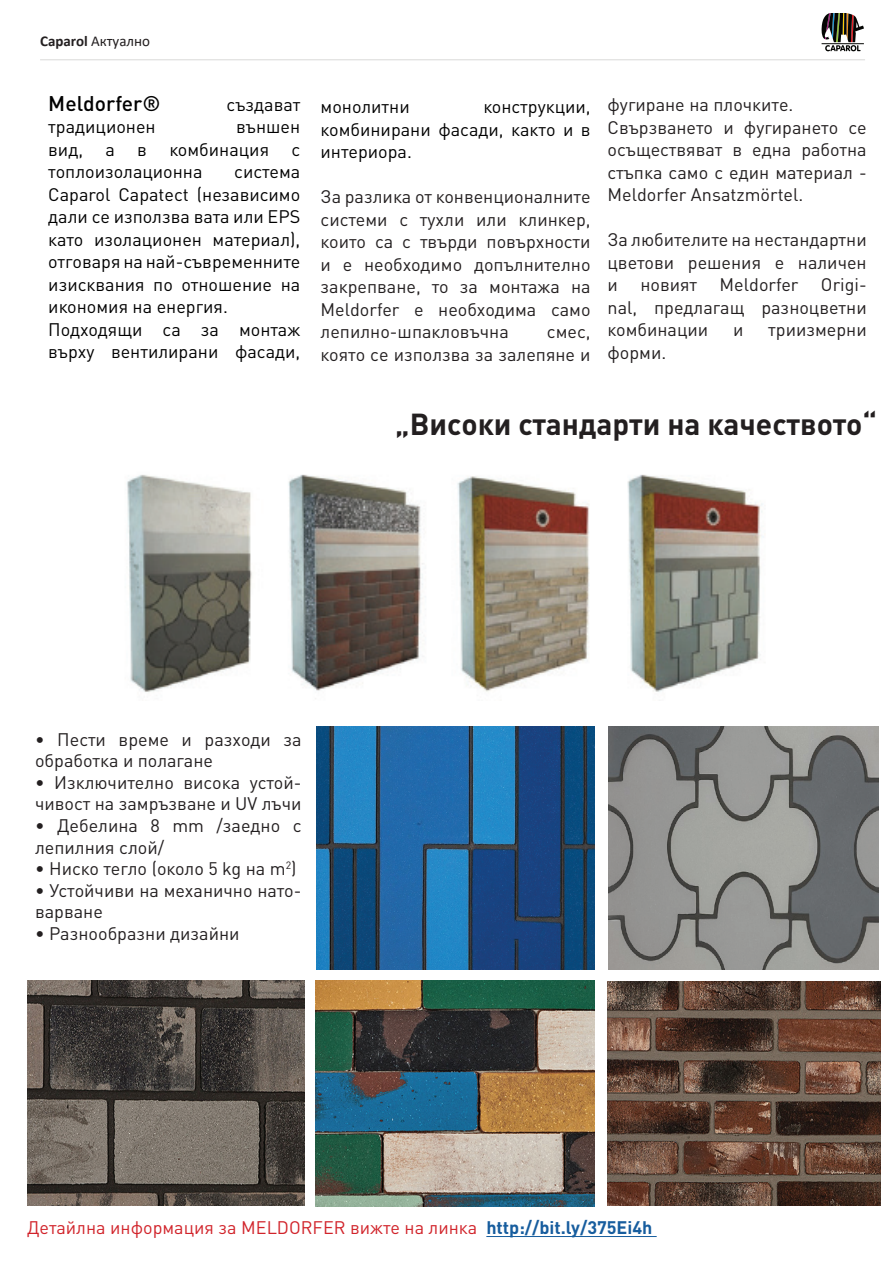
<style>
.page{position:relative;width:893px;height:1263px;background:#fff}
.page>*{position:absolute;margin:0;border:0;box-sizing:border-box;transform-origin:0 0}
.t1{font:700 30px "DIN Pro";color:#231f20}
.t2{font:500 21px "DIN Pro";color:#000}
.t3{font:18px/22.5px "DIN Pro";color:#231f20}
.t4{font:18px/22.5px "DIN Pro";color:#000;text-align:justify}
.t5{font:18px "DIN Pro";color:#d1232a}
.t6{font:15px "Calibri";color:#231f20}
.s1{font-weight:700}
.s2{font-weight:700;color:#175d9e}
</style>
<div class="page">
<svg style="left:821px;top:13px;width:43px;height:38px"></svg>
<hr style="left:40px;top:59px;width:825px;height:1px;background:#d9d9d8">
<img style="left:127px;top:474px;width:637px;height:218px">
<img style="left:316px;top:980px;width:279px;height:227px">
<img style="left:607px;top:981px;width:273px;height:224px">
<img style="left:27px;top:980px;width:277px;height:225px">
<img style="left:317px;top:726px;width:277px;height:243px">
<img style="left:608px;top:726px;width:270px;height:244px">
<hr style="left:486px;top:1236px;width:171px;height:1px;background:#175d9e">
<p class="t6" style="left:40px;top:31px;width:112px"><span class="s1">Caparol</span> Актуално</p>
<p class="t2" style="left:48px;top:89px;width:114px">Meldorfer®</p>
<p class="t4" style="left:227px;top:92px;width:75px">създават</p>
<p class="t4" style="left:48px;top:115px;width:109px">традиционен</p>
<p class="t4" style="left:48px;top:115px;width:253px;text-indent:188px">външен вид, а в комбинация с топлоизолационна</p>
<p class="t4" style="left:48px;top:160px;width:254px;text-align:left;text-indent:186px">система<br>Caparol Capatect (независимо дали се използва вата или EPS като изолационен материал), отговаря на най-съвременните изисквания по отношение на икономия на енергия.<br>Подходящи са за монтаж върху вентилирани фасади,</p>
<p class="t4" style="left:321px;top:95px;width:272px;text-indent:163px">конструкции, комбинирани фасади, както и в интериора.</p>
<p class="t3" style="left:321px;top:185px;width:272px;text-align:justify">За разлика от конвенционалните системи с тухли или клинкер, които са с твърди повърхности и е необходимо допълнително закрепване, то за монтажа на Meldorfer е необходима само лепилнo-шпакловъчна</p>
<p class="t4" style="left:321px;top:95px;width:91px">монолитни</p>
<p class="t3" style="left:321px;top:320px;width:272px;text-align:right">смес,<br>която се използва за залепяне и</p>
<p class="t3" style="left:608px;top:93px;width:261px">фугиране на плочките.<br>Свързването и фугирането се осъществяват в една работна стъпка само с един материал -<br>Meldorfer Ansatzmörtel.</p>
<p class="t3" style="left:608px;top:228px;width:261px;text-align:justify">За любителите на нестандартни цветови решения е наличен и новият Meldorfer Origi&shy;nal, предлагащ разноцветни комбинации</p>
<p class="t3" style="left:733px;top:318px;width:12px">и</p>
<p class="t3" style="left:768px;top:318px;width:100px">триизмерни</p>
<p class="t3" style="left:608px;top:340px;width:60px">форми.</p>
<h1 class="t1" style="left:395px;top:404px;width:483px">„Високи стандарти на качеството“</h1>
<p class="t3" style="left:35px;top:727px;width:268px;line-height:21.6px">• Пести време и разходи за обработка и полагане</p>
<p class="t3" style="left:35px;top:771px;width:268px;line-height:21.6px">• Изключително висока устой&shy;чивост на замръзване и UV лъчи</p>
<p class="t3" style="left:35px;top:814px;width:268px;line-height:21.6px">• Дебелина 8 mm /заедно с лепилния слой/</p>
<p class="t3" style="left:35px;top:857px;width:263px">• Ниско тегло (около 5 kg на m<sup>2</sup>)</p>
<p class="t3" style="left:35px;top:879px;width:268px;line-height:21.6px">• Устойчиви на механично нато&shy;варване</p>
<p class="t3" style="left:35px;top:921px;width:206px">• Разнообразни дизайни</p>
<p class="t5" style="left:27px;top:1215px;width:627px">Детайлна информация за MELDORFER вижте на линка <span class="s2">http://bit.ly/375Ei4h</span></p>
</div>
